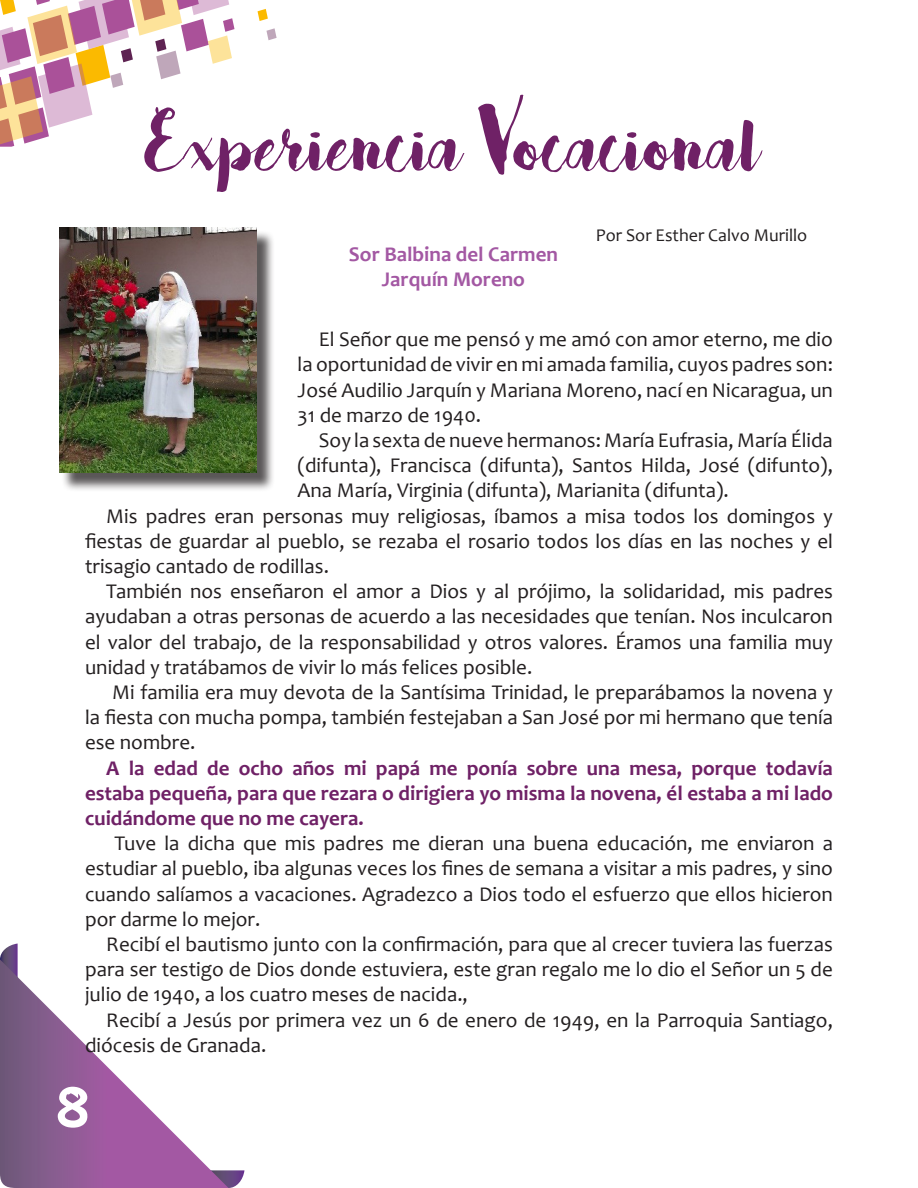
<style>
.page{position:relative;width:918px;height:1188px;background:#fff}
.page>*{position:absolute;margin:0;border:0;box-sizing:border-box;transform-origin:0 0}
.Títulos{font:90px "Bakery";color:#6f2166}
.t1{font:700 54px "Waltograph UI";color:#fff}
.t2{font:21px/25.2px "Candara";color:#231f20;text-align:justify}
.t3{font:700 21px/25.2px "Candara";color:#6f2166;text-align:justify}
.t4{font:700 21px/25.2px "Candara";color:#a358a3;text-align:center}
.t5{font:18px "Candara";color:#231f20}
</style>
<div class="page">
<svg style="left:258px;top:9px;width:10px;height:12px"></svg>
<svg style="left:266px;top:28px;width:11px;height:12px"></svg>
<svg style="left:0;top:0;width:235px;height:147px"></svg>
<svg style="left:0;top:944px;width:18px;height:15px"></svg>
<svg style="left:229px;top:1170px;width:15px;height:18px"></svg>
<svg style="left:0;top:959px;width:229px;height:229px"></svg>
<div style="left:61px;top:230px;width:215px;height:261px;background:#231f20;opacity:.75"></div>
<img style="left:59px;top:228px;width:198px;height:245px">
<p class="Títulos" style="left:147px;top:87px;width:615px">Experiencia Vocacional</p>
<p class="t4" style="left:349px;top:241px;width:210px">Sor Balbina del Carmen<br>Jarquín Moreno</p>
<p class="t5" style="left:596px;top:224px;width:213px">Por Sor Esther Calvo Murillo</p>
<p class="t2" style="left:298px;top:327px;width:537px;text-indent:21px">El Señor que me pensó y me amó con amor eterno, me dio la oportunidad de vivir en mi amada familia, cuyos padres son:<br>José Audilio Jarquín y Mariana Moreno, nací en Nicaragua, un 31 de marzo de 1940.</p>
<p class="t2" style="left:298px;top:427px;width:537px;text-indent:21px">Soy la sexta de nueve hermanos: María Eufrasia, María Élida (difunta), Francisca (difunta), Santos Hilda, José (difunto), Ana María, Virginia (difunta), Marianita (difunta).</p>
<p class="t2" style="left:85px;top:503px;width:749px;text-indent:21px">Mis padres eran personas muy religiosas, íbamos a misa todos los domingos y fiestas de guardar al pueblo, se rezaba el rosario todos los días en las noches y el trisagio cantado de rodillas.</p>
<p class="t2" style="left:85px;top:579px;width:749px;text-indent:21px">También nos enseñaron el amor a Dios y al prójimo, la solidaridad, mis padres ayudaban a otras personas de acuerdo a las necesidades que tenían. Nos inculcaron el valor del trabajo, de la responsabilidad y otros valores. Éramos una familia muy unidad y tratábamos de vivir lo más felices posible.</p>
<p class="t2" style="left:85px;top:679px;width:749px;text-indent:27px">Mi familia era muy devota de la Santísima Trinidad, le preparábamos la novena y la fiesta con mucha pompa, también festejaban a San José por mi hermano que tenía ese nombre.</p>
<p class="t3" style="left:85px;top:755px;width:749px;text-indent:21px">A la edad de ocho años mi papá me ponía sobre una mesa, porque todavía estaba pequeña, para que rezara o dirigiera yo misma la novena, él estaba a mi lado cuidándome que no me cayera.</p>
<p class="t2" style="left:85px;top:831px;width:749px;text-indent:29px">Tuve la dicha que mis padres me dieran una buena educación, me enviaron a estudiar al pueblo, iba algunas veces los fines de semana a visitar a mis padres, y sino cuando salíamos a vacaciones. Agradezco a Dios todo el esfuerzo que ellos hicieron por darme lo mejor.</p>
<p class="t2" style="left:85px;top:931px;width:749px;text-indent:21px">Recibí el bautismo junto con la confirmación, para que al crecer tuviera las fuerzas para ser testigo de Dios donde estuviera, este gran regalo me lo dio el Señor un 5 de julio de 1940, a los cuatro meses de nacida.,</p>
<p class="t2" style="left:85px;top:1007px;width:749px;text-indent:21px">Recibí a Jesús por primera vez un 6 de enero de 1949, en la Parroquia Santiago, diócesis de Granada.</p>
<h2 class="t1" style="left:54px;top:1077px;width:39px">8</h2>
</div>
